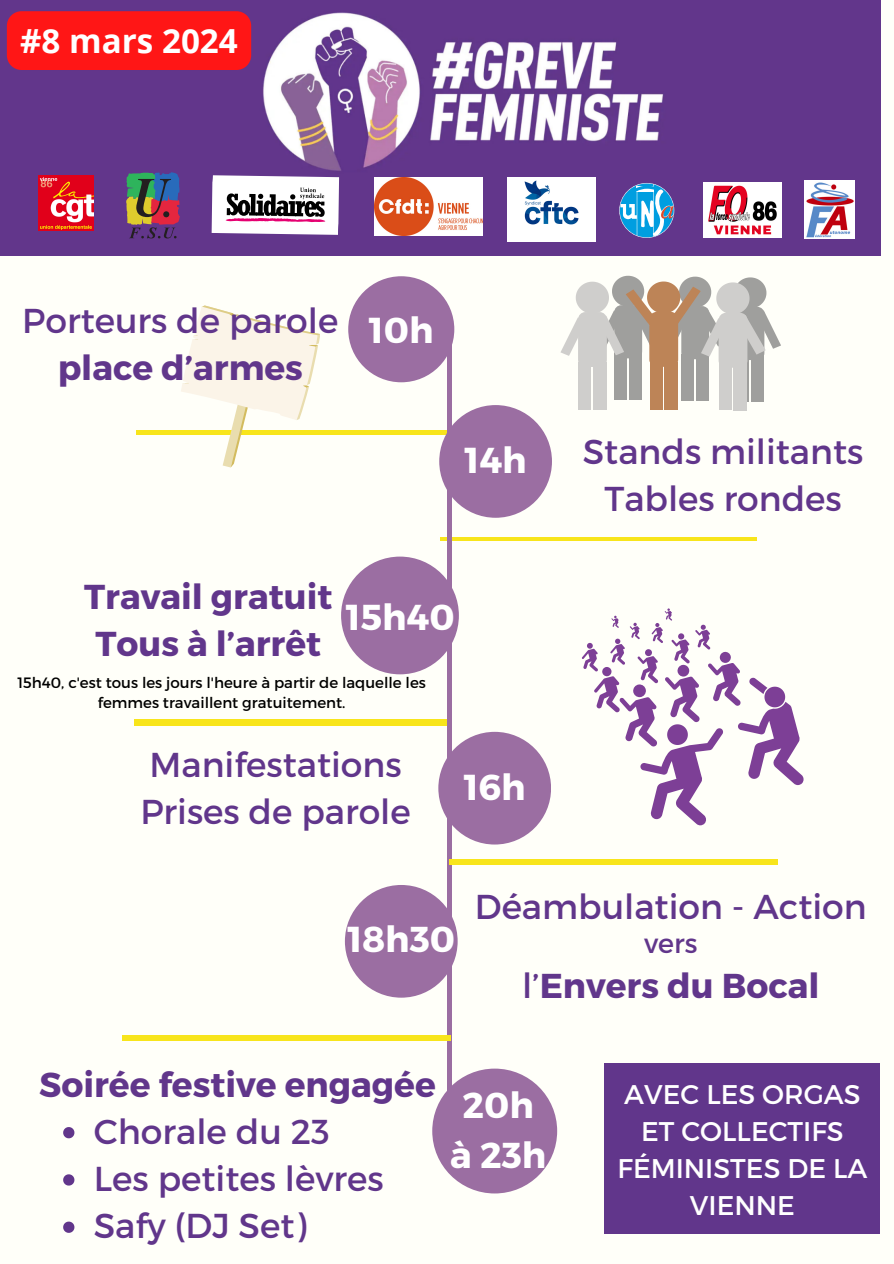
<style>
.page{position:relative;width:894px;height:1264px;background:#fff}
.page>*{position:absolute;margin:0;border:0;box-sizing:border-box;transform-origin:0 0}
.t1{font:700 36px "Montserrat";color:#fff}
.t2{font:34.5px/47.2px "Montserrat";color:#61368b;text-align:center}
.t3{font:700 34.5px "Montserrat";color:#61368b}
.t4{font:700 33.15px "Open Sans";color:#fff}
.t5{font:27px/37.2px "Montserrat";color:#fff;text-align:center}
.t6{font:27px "Montserrat";color:#61368b}
.t7{font:15px/20.2px "Montserrat";color:#000;text-align:center}
.s1{font-weight:700}
.s2{font-weight:400}
</style>
<div class="page">
<div style="left:0;top:0;width:893px;height:1263px;background:#fffff9"></div>
<div style="left:0;top:0;width:881px;height:256px;background:#62368b"></div>
<img style="left:251px;top:12px;width:413px;height:157px">
<div style="left:614px;top:353px;width:12px;height:46px;background:#9f9f9d"></div>
<svg style="left:746px;top:360px;width:3px;height:41px"></svg>
<div style="left:614px;top:305px;width:28px;height:53px;background:#9f9f9d;border-radius:7px"></div>
<svg style="left:736px;top:307px;width:28px;height:53px"></svg>
<div style="left:628px;top:353px;width:13px;height:47px;background:#9f9f9d"></div>
<div style="left:751px;top:355px;width:12px;height:46px;background:#9f9f9d"></div>
<div style="left:681px;top:354px;width:12px;height:46px;background:#9f9f9d"></div>
<div style="left:681px;top:306px;width:28px;height:53px;background:#9f9f9d;border-radius:7px"></div>
<div style="left:696px;top:354px;width:12px;height:46px;background:#9f9f9d"></div>
<div style="left:578px;top:362px;width:13px;height:47px;background:#cfcecc"></div>
<div style="left:578px;top:312px;width:28px;height:55px;background:#cfcecc;border-radius:7px"></div>
<div style="left:593px;top:362px;width:13px;height:48px;background:#cfcecc"></div>
<div style="left:649px;top:362px;width:13px;height:47px;background:#bd8457"></div>
<div style="left:649px;top:312px;width:29px;height:55px;background:#bd8457;border-radius:7px"></div>
<div style="left:664px;top:362px;width:13px;height:47px;background:#bd8457"></div>
<div style="left:718px;top:362px;width:13px;height:48px;background:#cfcecc"></div>
<div style="left:718px;top:313px;width:29px;height:55px;background:#cfcecc;border-radius:7px"></div>
<svg style="left:560px;top:276px;width:220px;height:80px"></svg>
<div style="left:733px;top:363px;width:13px;height:47px;background:#cfcecc"></div>
<svg style="left:582px;top:608px;width:222px;height:217px"></svg>
<svg style="left:211px;top:169px;width:130px;height:66px;background:#beb1c1"></svg>
<svg style="left:126px;top:172px;width:54px;height:66px"></svg>
<img style="left:374px;top:177px;width:108px;height:59px">
<img style="left:804px;top:181px;width:50px;height:57px">
<img style="left:38px;top:176px;width:56px;height:55px">
<svg style="left:619px;top:183px;width:55px;height:55px"></svg>
<img style="left:703px;top:182px;width:78px;height:55px">
<hr style="left:136px;top:430px;width:311px;height:4px;background:#f8e51b">
<hr style="left:440px;top:537px;width:316px;height:3px;background:#f8e51b">
<svg style="left:181px;top:305px;width:139px;height:162px"></svg>
<div style="left:134px;top:719px;width:313px;height:7px;background:#f8e51b"></div>
<div style="left:446px;top:321px;width:5px;height:782px;background:#9b6ea2"></div>
<img style="left:507px;top:177px;width:88px;height:64px">
<div style="left:348px;top:276px;width:106px;height:106px;background:#9b6ea2;border-radius:50%"></div>
<div style="left:439px;top:405px;width:112px;height:112px;background:#9b6ea2;border-radius:50%"></div>
<div style="left:438px;top:731px;width:112px;height:113px;background:#9b6ea2;border-radius:50%"></div>
<div style="left:341px;top:556px;width:118px;height:118px;background:#9b6ea2;border-radius:50%"></div>
<div style="left:432px;top:1068px;width:125px;height:125px;background:#9b6ea2;border-radius:50%"></div>
<div style="left:345px;top:885px;width:112px;height:112px;background:#9b6ea2;border-radius:50%"></div>
<div style="left:122px;top:1034px;width:328px;height:6px;background:#f8e51b"></div>
<div style="left:449px;top:859px;width:328px;height:5px;background:#f8e51b"></div>
<div style="left:604px;top:1062px;width:276px;height:170px;background:#61368b"></div>
<div style="left:7px;top:11px;width:244px;height:59px;background:#ff1616"></div>
<svg style="left:63px;top:1127px;width:11px;height:11px"></svg>
<svg style="left:63px;top:1174px;width:11px;height:11px"></svg>
<svg style="left:63px;top:1221px;width:11px;height:11px"></svg>
<p class="t4" style="left:20px;top:18px;width:219px">#8 mars 2024</p>
<p class="t2" style="left:22px;top:295px;width:317px">Porteurs de parole <span class="s1">place d’armes</span></p>
<p class="t1" style="left:369px;top:306px;width:66px">10h</p>
<p class="t1" style="left:464px;top:437px;width:64px">14h</p>
<p class="t2" style="left:582px;top:426px;width:282px">Stands militants</p>
<p class="t2" style="left:604px;top:473px;width:239px">Tables rondes</p>
<p class="t3" style="left:84px;top:574px;width:250px">Travail gratuit</p>
<p class="t3" style="left:95px;top:621px;width:227px">Tous à l’arrêt</p>
<p class="t1" style="left:346px;top:593px;width:110px">15h40</p>
<p class="t7" style="left:17px;top:671px;width:410px">15h40, c'est tous les jours l'heure à partir de laquelle les femmes travaillent gratuitement.</p>
<p class="t2" style="left:149px;top:739px;width:253px">Manifestations</p>
<p class="t2" style="left:140px;top:786px;width:272px">Prises de parole</p>
<p class="t1" style="left:463px;top:763px;width:63px">16h</p>
<p class="t1" style="left:347px;top:916px;width:109px">18h30</p>
<p class="t2" style="left:475px;top:881px;width:393px">Déambulation - Action</p>
<p class="t6" style="left:644px;top:925px;width:55px">vers</p>
<p class="t3" style="left:522px;top:963px;width:299px"><span class="s2">l’</span>Envers du Bocal</p>
<p class="t3" style="left:39px;top:1061px;width:398px">Soirée festive engagée</p>
<p class="t2" style="left:94px;top:1106px;width:237px">Chorale du 23</p>
<p class="t2" style="left:94px;top:1153px;width:291px">Les petites lèvres</p>
<p class="t2" style="left:94px;top:1200px;width:214px">Safy (DJ Set)</p>
<p class="t1" style="left:462px;top:1082px;width:73px">20h</p>
<p class="t1" style="left:450px;top:1131px;width:98px">à 23h</p>
<p class="t5" style="left:617px;top:1073px;width:251px">AVEC LES ORGAS<br>ET COLLECTIFS<br>FÉMINISTES DE LA<br>VIENNE</p>
</div>
